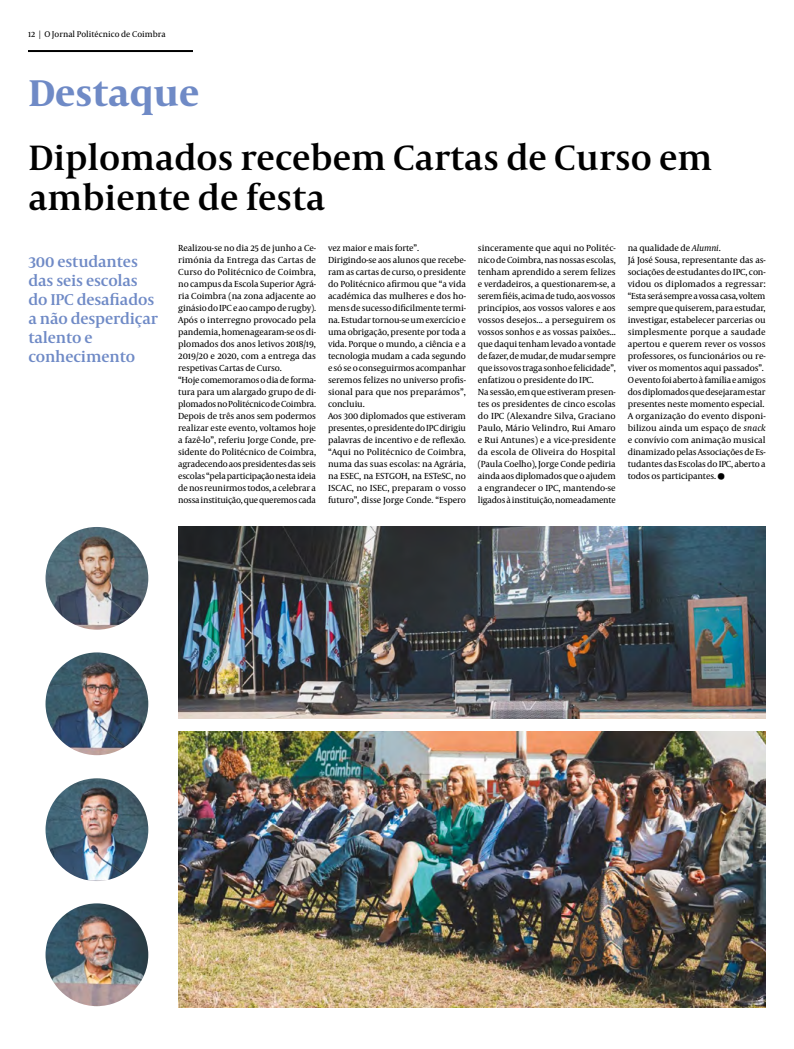
<style>
.page{position:relative;width:794px;height:1049px;background:#fff}
.page>*{position:absolute;margin:0;border:0;box-sizing:border-box;transform-origin:0 0}
.t1{font:700 38px "Capitolium News 2";color:#6f8ac6}
.t2{font:600 36px/40px "Capitolium News 2";color:#000}
.t3{font:600 16px/19px "Capitolium News 2";letter-spacing:-.01em;color:#6f8ac6}
.t4{font:9px/12px "Capitolium News 2";letter-spacing:-.015em;color:#000}
.t5{font:8.5px "Capitolium News 2";color:#000}
.s1{font-style:italic}
</style>
<div class="page">
<hr style="left:28px;top:50px;width:165px;height:2px;background:#000">
<img style="left:178px;top:731px;width:587px;height:276px">
<img style="left:179px;top:527px;width:586px;height:192px">
<img style="left:46px;top:527px;width:102px;height:103px;border-radius:51px">
<img style="left:46px;top:652px;width:102px;height:103px;border-radius:51px">
<img style="left:46px;top:778px;width:102px;height:103px;border-radius:51px">
<img style="left:46px;top:903px;width:102px;height:103px;border-radius:51px">
<p class="t5" style="left:28px;top:28px;width:139px">12 | O Jornal Politécnico de Coimbra</p>
<h1 class="t1" style="left:28px;top:66px;width:172px">Destaque</h1>
<h2 class="t2" style="left:28px;top:136px;width:685px">Diplomados recebem Cartas de Curso em ambiente de festa</h2>
<h3 class="t3" style="left:28px;top:252px;width:131px">300 estudantes das seis escolas do IPC desafiados a não desperdiçar talento e conhecimento</h3>
<p class="t4" style="left:178px;top:241px;width:139px">Realizou-se no dia 25 de junho a Ce&shy;rimónia da Entrega das Cartas de Curso do Politécnico de Coimbra, no campus da Escola Superior Agrá&shy;ria Coimbra (na zona adjacente ao ginásio do IPC e ao campo de rugby).<br>Após o interregno provocado pela pandemia, homenagearam-se os di&shy;plomados dos anos letivos 2018/19, 2019/20 e 2020, com a entrega das respetivas Cartas de Curso.<br>“Hoje comemoramos o dia de forma&shy;tura para um alargado grupo de di&shy;plomados no Politécnico de Coimbra.<br>Depois de três anos sem podermos realizar este evento, voltamos hoje a fazê-lo”, referiu Jorge Conde, pre&shy;sidente do Politécnico de Coimbra, agradecendo aos presidentes das seis escolas “pela participação nesta ideia de nos reunirmos todos, a celebrar a nossa instituição, que queremos cada</p>
<p class="t4" style="left:328px;top:241px;width:139px">vez maior e mais forte”.<br>Dirigindo-se aos alunos que recebe&shy;ram as cartas de curso, o presidente do Politécnico afirmou que “a vida académica das mulheres e dos ho&shy;mens de sucesso dificilmente termi&shy;na. Estudar tornou-se um exercício e uma obrigação, presente por toda a vida. Porque o mundo, a ciência e a tecnologia mudam a cada segundo e só se o conseguirmos acompanhar seremos felizes no universo profis&shy;sional para que nos preparámos”, concluiu.<br>Aos 300 diplomados que estiveram presentes, o presidente do IPC dirigiu palavras de incentivo e de reflexão. “Aqui no Politécnico de Coimbra, numa das suas escolas: na Agrária, na ESEC, na ESTGOH, na ESTeSC, no<br>ISCAC, no ISEC, preparam o vosso futuro”, disse Jorge Conde. “Espero</p>
<p class="t4" style="left:478px;top:241px;width:139px">sinceramente que aqui no Politéc&shy;nico de Coimbra, nas nossas escolas, tenham aprendido a serem felizes e verdadeiros, a questionarem-se, a serem fiéis, acima de tudo, aos vossos princípios, aos vossos valores e aos vossos desejos... a perseguirem os vossos sonhos e as vossas paixões... que daqui tenham levado a vontade de fazer, de mudar, de mudar sempre que isso vos traga sonho e felicidade”, enfatizou o presidente do IPC.<br>Na sessão, em que estiveram presen&shy;tes os presidentes de cinco escolas do IPC (Alexandre Silva, Graciano Paulo, Mário Velindro, Rui Amaro e Rui Antunes) e a vice-presidente da escola de Oliveira do Hospital (Paula Coelho), Jorge Conde pediria ainda aos diplomados que o ajudem a engrandecer o IPC, mantendo-se ligados à instituição, nomeadamente</p>
<p class="t4" style="left:628px;top:241px;width:139px">na qualidade de <span class="s1">Alumni</span>.<br>Já José Sousa, representante das as&shy;sociações de estudantes do IPC, con&shy;vidou os diplomados a regressar: “Esta será sempre a vossa casa, voltem sempre que quiserem, para estudar, investigar, estabelecer parcerias ou simplesmente porque a saudade apertou e querem rever os vossos professores, os funcionários ou re&shy;viver os momentos aqui passados”.<br>O evento foi aberto à família e amigos dos diplomados que desejaram estar presentes neste momento especial.<br>A organização do evento disponi&shy;bilizou ainda um espaço de <span class="s1">snack </span>e convívio com animação musical dinamizado pelas Associações de Es&shy;tudantes das Escolas do IPC, aberto a todos os participantes.</p>
</div>
